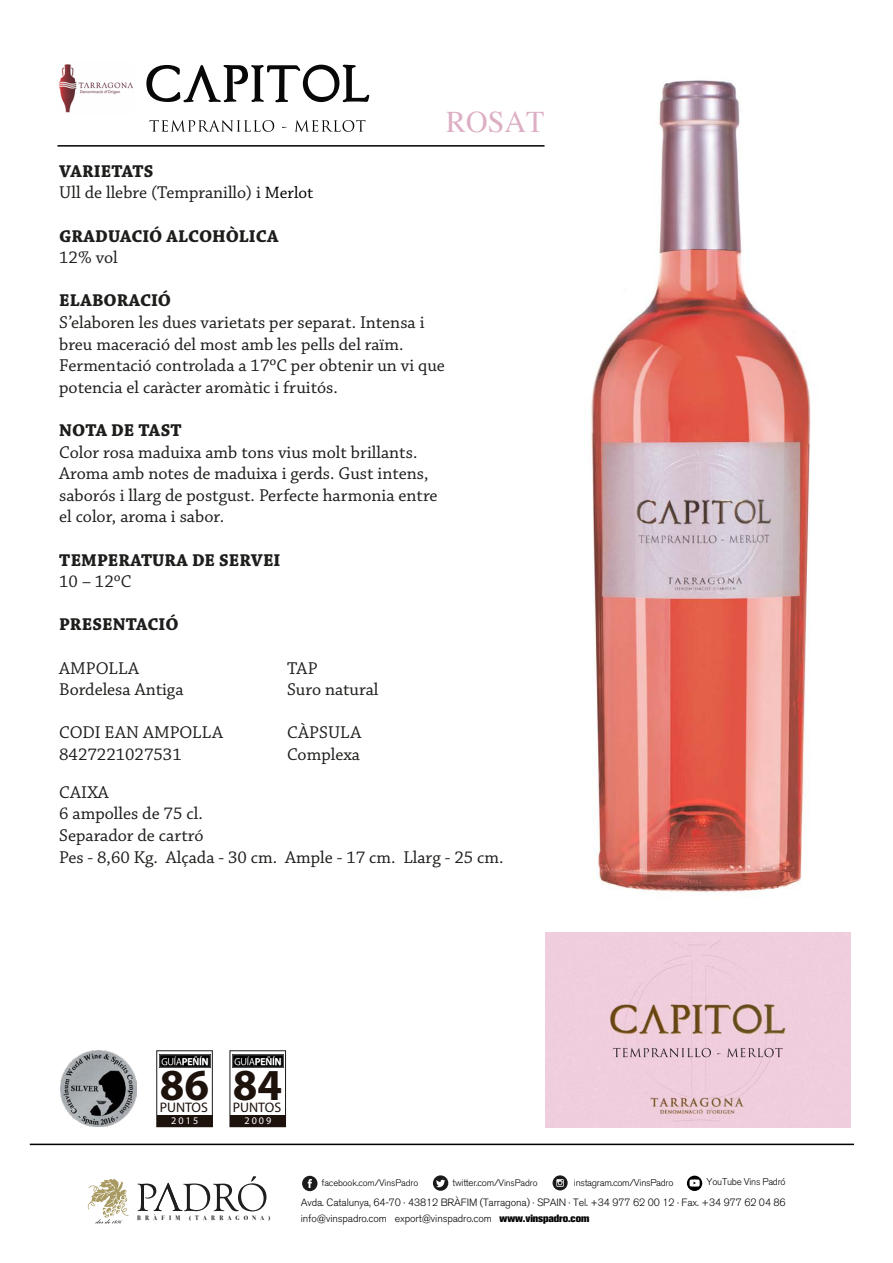
<style>
.page{position:relative;width:893px;height:1263px;background:#fff}
.page>*{position:absolute;margin:0;border:0;box-sizing:border-box;transform-origin:0 0}
.t1{font:700 44.4px "Myriad Pro";color:#1e120d}
.t2{font:30px "Times";color:#ddafc5}
.t3{font:18px/21.6px "Chaparral Pro";color:#1d1d1b}
.t4{font:700 18px "Chaparral Pro";color:#1d1d1b}
.t5{font:13.8px "Myriad Pro";color:#1e120d}
.t6{font:300 10.5px/16.4px "Akzidenz Grotesk BQ";letter-spacing:-.01em;color:#040405}
.t7{font:10.2px "Myriad Pro";letter-spacing:.2em;color:#fff}
.t8{font:300 9.75px "Akzidenz Grotesk BQ";letter-spacing:-.025em;color:#040405}
.t9{font:300 9.3px "Akzidenz Grotesk BQ";letter-spacing:-.01em;color:#030203}
.t10{font:700 6.3px "Bodoni Svty Two ITCTT";letter-spacing:.64em;color:#1f1f1c}
.s1{font-weight:700}
.s2{font-size:17.25px;color:#000}
.s3{font-size:9.3px;color:#030203}
.s4{font-family:"Akzidenz Grotesk BQ X Bold Alt";font-weight:400}
</style>
<div class="page">
<svg style="left:146px;top:64px;width:224px;height:38px"></svg>
<svg style="left:149px;top:120px;width:125px;height:12px"></svg>
<svg style="left:295px;top:120px;width:70px;height:12px"></svg>
<hr style="left:57px;top:145px;width:487px;height:2px;background:#000">
<img style="left:545px;top:932px;width:305px;height:195px">
<img style="left:61px;top:1051px;width:76px;height:76px">
<div style="left:156px;top:1050px;width:57px;height:77px;background:#fff;border:1px solid #1b1a19"></div>
<img style="left:160px;top:1054px;width:50px;height:13px">
<div style="left:157px;top:1115px;width:55px;height:12px;background:#1e120d"></div>
<div style="left:229px;top:1050px;width:57px;height:77px;background:#fff;border:1px solid #1b1a19"></div>
<img style="left:233px;top:1054px;width:50px;height:13px">
<div style="left:230px;top:1115px;width:56px;height:12px;background:#1e120d"></div>
<img style="left:591px;top:80px;width:220px;height:814px">
<hr style="left:30px;top:1143px;width:824px;height:2px;background:#020103">
<svg style="left:137px;top:1176px;width:129px;height:35px"></svg>
<svg style="left:88px;top:1179px;width:40px;height:44px"></svg>
<div style="left:302px;top:1176px;width:15px;height:15px;background:#1a1a1a;border-radius:50%"></div>
<svg style="left:308px;top:1179px;width:4px;height:9px"></svg>
<svg style="left:433px;top:1175px;width:15px;height:16px"></svg>
<svg style="left:436px;top:1180px;width:9px;height:7px"></svg>
<div style="left:553px;top:1175px;width:15px;height:15px;background:#1a1a1a;border-radius:50%"></div>
<svg style="left:556px;top:1179px;width:8px;height:8px"></svg>
<svg style="left:687px;top:1176px;width:15px;height:15px"></svg>
<svg style="left:689px;top:1179px;width:11px;height:7px"></svg>
<img style="left:59px;top:64px;width:75px;height:49px">
<h2 class="t2" style="left:446px;top:109px;width:100px">ROSAT</h2>
<p class="t3" style="left:59px;top:161px;width:256px"><span class="s1">VARIETATS<br></span>Ull de llebre (Tempranillo) i <span class="s2">Merlot</span></p>
<p class="t4" style="left:59px;top:225px;width:221px">GRADUACIÓ ALCOHÒLICA</p>
<p class="t3" style="left:59px;top:247px;width:60px">12% vol</p>
<p class="t4" style="left:59px;top:290px;width:112px">ELABORACIÓ</p>
<p class="t3" style="left:59px;top:312px;width:387px">S’elaboren les dues varietats per separat. Intensa i breu maceració del most amb les pells del raïm.<br>Fermentació controlada a 17ºC per obtenir un vi que potencia el caràcter aromàtic i fruitós.</p>
<p class="t4" style="left:59px;top:420px;width:124px">NOTA DE TAST</p>
<p class="t3" style="left:59px;top:442px;width:380px">Color rosa maduixa amb tons vius molt brillants.<br>Aroma amb notes de maduixa i gerds. Gust intens, saborós i llarg de postgust. Perfecte harmonia entre el color, aroma i sabor.</p>
<p class="t4" style="left:59px;top:549px;width:223px">TEMPERATURA DE SERVEI</p>
<p class="t3" style="left:59px;top:571px;width:74px">10 – 12ºC</p>
<p class="t4" style="left:59px;top:614px;width:120px">PRESENTACIÓ</p>
<p class="t3" style="left:59px;top:658px;width:126px">AMPOLLA<br>Bordelesa Antiga</p>
<p class="t3" style="left:59px;top:723px;width:165px">CODI EAN AMPOLLA<br>8427221027531</p>
<p class="t3" style="left:287px;top:658px;width:93px">TAP<br>Suro natural</p>
<p class="t3" style="left:287px;top:723px;width:76px">CÀPSULA<br>Complexa</p>
<p class="t3" style="left:59px;top:782px;width:446px">CAIXA<br>6 ampolles de 75 cl.<br>Separador de cartró<br>Pes - 8,60 Kg. Alçada - 30 cm. Ample - 17 cm. Llarg - 25 cm.</p>
<h1 class="t1" style="left:160px;top:1056px;width:51px">86</h1>
<p class="t5" style="left:160px;top:1099px;width:50px">PUNTOS</p>
<p class="t7" style="left:171px;top:1115px;width:28px">2015</p>
<h1 class="t1" style="left:233px;top:1056px;width:51px">84</h1>
<p class="t5" style="left:233px;top:1099px;width:50px">PUNTOS</p>
<p class="t7" style="left:244px;top:1115px;width:28px">2009</p>
<p class="t10" style="left:137px;top:1214px;width:45px">BRÀFIM</p>
<p class="t10" style="left:189px;top:1214px;width:83px">(TARRAGONA)</p>
<p class="t9" style="left:322px;top:1178px;width:98px">facebook.com/VinsPadro</p>
<p class="t8" style="left:452px;top:1177px;width:87px">twitter.com/<span class="s3">VinsPadro</span></p>
<p class="t8" style="left:574px;top:1177px;width:101px">instagram.com/VinsPadro</p>
<p class="t8" style="left:707px;top:1176px;width:81px">YouTube Vins Padró</p>
<p class="t6" style="left:301px;top:1194px;width:486px">Avda. Catalunya, 64-70 · 43812 BRÀFIM (Tarragona) · SPAIN · Tel. +34 977 62 00 12 · Fax. +34 977 62 04 86 info@vinspadro.com export@vinspadro.com <span class="s4">www.vinspadro.com</span></p>
</div>
